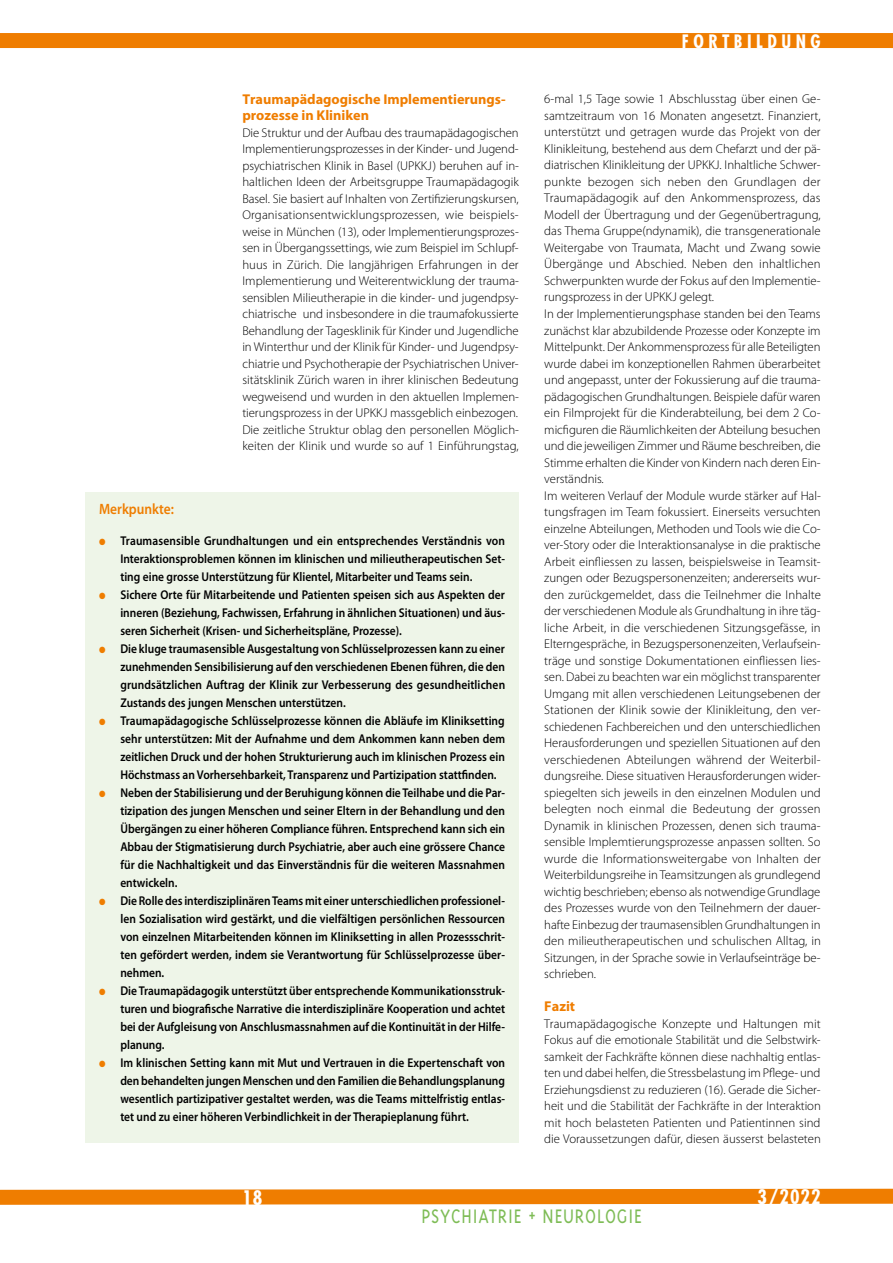
<style>
.page{position:relative;width:893px;height:1263px;background:#fff}
.page>*{position:absolute;margin:0;border:0;box-sizing:border-box;transform-origin:0 0}
.t1{font:300 22.5px "Triplex";letter-spacing:.04em;color:#7ebc56;scale:.88 1}
.t2{font:700 condensed 19.5px "Futura";letter-spacing:.05em;color:#fff}
.t3{font:700 condensed 18px "Futura";letter-spacing:.25em;color:#fff}
.t4{font:600 15px "Myriad Pro";color:#ef7d00;scale:.9 1}
.t5{font:700 14.25px/16.5px "Myriad Pro";color:#ef7d00}
.t6{font:300 12.75px/16.5px "Myriad Pro";letter-spacing:-.005em;color:#000;text-align:justify}
.t7{font:600 12.75px/18px "Myriad Pro";color:#000;text-align:justify;scale:.9 1}
.s1{color:#ef7d00}
</style>
<div class="page">
<div style="left:0;top:33px;width:893px;height:15px;background:#ef7d00"></div>
<svg style="left:0;top:1188px;width:893px;height:17px;background:#f08c1d"></svg>
<div style="left:85px;top:492px;width:434px;height:651px;background:#eef5e8"></div>
<p class="t5" style="left:242px;top:91px;width:265px">Traumapädagogische Implementierungs&shy;prozesse in Kliniken</p>
<p class="t6" style="left:242px;top:124px;width:278px">Die Struktur und der Aufbau des traumapädagogischen Implementierungsprozesses in der Kinder- und Jugend&shy;psychiatrischen Klinik in Basel (UPKKJ) beruhen auf in&shy;haltlichen Ideen der Arbeitsgruppe Traumapädagogik Basel. Sie basiert auf Inhalten von Zertifizierungskursen, Organisationsentwicklungsprozessen, wie beispiels&shy;weise in München (13), oder Implementierungsprozes&shy;sen in Übergangssettings, wie zum Beispiel im Schlupf&shy;huus in Zürich. Die langjährigen Erfahrungen in der Implementierung und Weiterentwicklung der trauma&shy;sensiblen Milieutherapie in die kinder- und jugendpsy&shy;chiatrische und insbesondere in die traumafokussierte Behandlung der Tagesklinik für Kinder und Jugendliche in Winterthur und der Klinik für Kinder- und Jugendpsy&shy;chiatrie und Psychotherapie der Psychiatrischen Univer&shy;sitätsklinik Zürich waren in ihrer klinischen Bedeutung wegweisend und wurden in den aktuellen Implemen&shy;tierungsprozess in der UPKKJ massgeblich einbezogen.<br>Die zeitliche Struktur oblag den personellen Möglich&shy;keiten der Klinik und wurde so auf 1 Einführungstag,</p>
<p class="t4" style="left:99px;top:501px;width:85px">Merkpunkte:</p>
<p class="t7" style="left:120px;top:532px;width:429px;text-indent:-21px"><span class="s1">●</span> Traumasensible Grundhaltungen und ein entsprechendes Verständnis von Interaktionsproblemen können im klinischen und milieutherapeutischen Set&shy;ting eine grosse Unterstützung für Klientel, Mitarbeiter und Teams sein.</p>
<p class="t7" style="left:120px;top:586px;width:429px;text-indent:-21px"><span class="s1">●</span> Sichere Orte für Mitarbeitende und Patienten speisen sich aus Aspekten der inneren (Beziehung, Fachwissen, Erfahrung in ähnlichen Situationen) und äus&shy;seren Sicherheit (Krisen- und Sicherheitspläne, Prozesse).</p>
<p class="t7" style="left:120px;top:640px;width:429px;text-indent:-21px"><span class="s1">●</span> Die kluge traumasensible Ausgestaltung von Schlüsselprozessen kann zu einer zunehmenden Sensibilisierung auf den verschiedenen Ebenen führen, die den grundsätzlichen Auftrag der Klinik zur Verbesserung des gesundheitlichen Zustands des jungen Menschen unterstützen.</p>
<p class="t7" style="left:120px;top:712px;width:429px;text-indent:-21px"><span class="s1">●</span> Traumapädagogische Schlüsselprozesse können die Abläufe im Kliniksetting sehr unterstützen: Mit der Aufnahme und dem Ankommen kann neben dem zeitlichen Druck und der hohen Strukturierung auch im klinischen Prozess ein Höchstmass an Vorhersehbarkeit, Transparenz und Partizipation stattfinden.</p>
<p class="t7" style="left:120px;top:784px;width:429px;text-indent:-21px"><span class="s1">●</span> Neben der Stabilisierung und der Beruhigung können die Teilhabe und die Par&shy;tizipation des jungen Menschen und seiner Eltern in der Behandlung und den Übergängen zu einer höheren Compliance führen. Entsprechend kann sich ein Abbau der Stigmatisierung durch Psychiatrie, aber auch eine grössere Chance für die Nachhaltigkeit und das Einverständnis für die weiteren Massnahmen entwickeln.</p>
<p class="t7" style="left:120px;top:892px;width:429px;text-indent:-21px"><span class="s1">●</span> Die Rolle des interdisziplinären Teams mit einer unterschiedlichen professionel&shy;len Sozialisation wird gestärkt, und die vielfältigen persönlichen Ressourcen von einzelnen Mitarbeitenden können im Kliniksetting in allen Prozessschrit&shy;ten gefördert werden, indem sie Verantwortung für Schlüsselprozesse über&shy;nehmen.</p>
<p class="t7" style="left:120px;top:982px;width:429px;text-indent:-21px"><span class="s1">●</span> Die Traumapädagogik unterstützt über entsprechende Kommunikationsstruk&shy;turen und biografische Narrative die interdisziplinäre Kooperation und achtet bei der Aufgleisung von Anschlusmassnahmen auf die Kontinuität in der Hilfe&shy;planung.</p>
<p class="t7" style="left:120px;top:1054px;width:429px;text-indent:-21px"><span class="s1">●</span> Im klinischen Setting kann mit Mut und Vertrauen in die Expertenschaft von den behandelten jungen Menschen und den Familien die Behandlungsplanung wesentlich partizipativer gestaltet werden, was die Teams mittelfristig entlas&shy;tet und zu einer höheren Verbindlichkeit in der Therapieplanung führt.</p>
<h3 class="t3" style="left:682px;top:30px;width:140px">FORTBILDUNG</h3>
<p class="t6" style="left:544px;top:91px;width:278px;text-align:left">6-mal 1,5 Tage sowie 1 Abschlusstag über einen Ge&shy;samtzeitraum von 16 Monaten angesetzt. Finanziert, unterstützt und getragen wurde das Projekt von der Klinikleitung, bestehend aus dem Chefarzt und der pä&shy;diatrischen Klinikleitung der UPKKJ. Inhaltliche Schwer&shy;punkte bezogen sich neben den Grundlagen der Traumapädagogik auf den Ankommensprozess, das Modell der Übertragung und der Gegenübertragung, das Thema Gruppe(ndynamik), die transgenerationale Weitergabe von Traumata, Macht und Zwang sowie Übergänge und Abschied. Neben den inhaltlichen Schwerpunkten wurde der Fokus auf den Implementie&shy;rungsprozess in der UPKKJ gelegt.<br>In der Implementierungsphase standen bei den Teams zunächst klar abzubildende Prozesse oder Konzepte im Mittelpunkt. Der Ankommensprozess für alle Beteiligten wurde dabei im konzeptionellen Rahmen überarbeitet und angepasst, unter der Fokussierung auf die trauma&shy;pädagogischen Grundhaltungen. Beispiele dafür waren ein Filmprojekt für die Kinderabteilung, bei dem 2 Co&shy;micfiguren die Räumlichkeiten der Abteilung besuchen und die jeweiligen Zimmer und Räume beschreiben, die Stimme erhalten die Kinder von Kindern nach deren Ein&shy;verständnis.<br>Im weiteren Verlauf der Module wurde stärker auf Hal&shy;tungsfragen im Team fokussiert. Einerseits versuchten einzelne Abteilungen, Methoden und Tools wie die Co&shy;ver-Story oder die Interaktionsanalyse in die praktische Arbeit einfliessen zu lassen, beispielsweise in Teamsit&shy;zungen oder Bezugspersonenzeiten; andererseits wur&shy;den zurückgemeldet, dass die Teilnehmer die Inhalte der verschiedenen Module als Grundhaltung in ihre täg&shy;liche Arbeit, in die verschiedenen Sitzungsgefässe, in Elterngespräche, in Bezugspersonenzeiten, Verlaufsein&shy;träge und sonstige Dokumentationen einfliessen lies&shy;sen. Dabei zu beachten war ein möglichst transparenter Umgang mit allen verschiedenen Leitungsebenen der Stationen der Klinik sowie der Klinikleitung, den ver&shy;schiedenen Fachbereichen und den unterschiedlichen Herausforderungen und speziellen Situationen auf den verschiedenen Abteilungen während der Weiterbil&shy;dungsreihe. Diese situativen Herausforderungen wider&shy;spiegelten sich jeweils in den einzelnen Modulen und belegten noch einmal die Bedeutung der grossen Dynamik in klinischen Prozessen, denen sich trauma&shy;sensible Implemtierungsprozesse anpassen sollten. So wurde die Informationsweitergabe von Inhalten der Weiterbildungsreihe in Teamsitzungen als grundlegend wichtig beschrieben; ebenso als notwendige Grundlage des Prozesses wurde von den Teilnehmern der dauer&shy;hafte Einbezug der traumasensiblen Grundhaltungen in den milieutherapeutischen und schulischen Alltag, in Sitzungen, in der Sprache sowie in Verlaufseinträge be&shy;schrieben.</p>
<p class="t5" style="left:544px;top:998px;width:32px">Fazit</p>
<p class="t6" style="left:544px;top:1015px;width:278px">Traumapädagogische Konzepte und Haltungen mit Fokus auf die emotionale Stabilität und die Selbstwirk&shy;samkeit der Fachkräfte können diese nachhaltig entlas&shy;ten und dabei helfen, die Stressbelastung im Pflege- und Erziehungsdienst zu reduzieren (16). Gerade die Sicher&shy;heit und die Stabilität der Fachkräfte in der Interaktion mit hoch belasteten Patienten und Patientinnen sind die Voraussetzungen dafür, diesen äusserst belasteten</p>
<h2 class="t2" style="left:242px;top:1185px;width:22px">18</h2>
<h2 class="t2" style="left:757px;top:1184px;width:65px">3/2022</h2>
<h1 class="t1" style="left:421px;top:1203px;width:252px">PSYCHIATRIE + NEUROLOGIE</h1>
</div>
